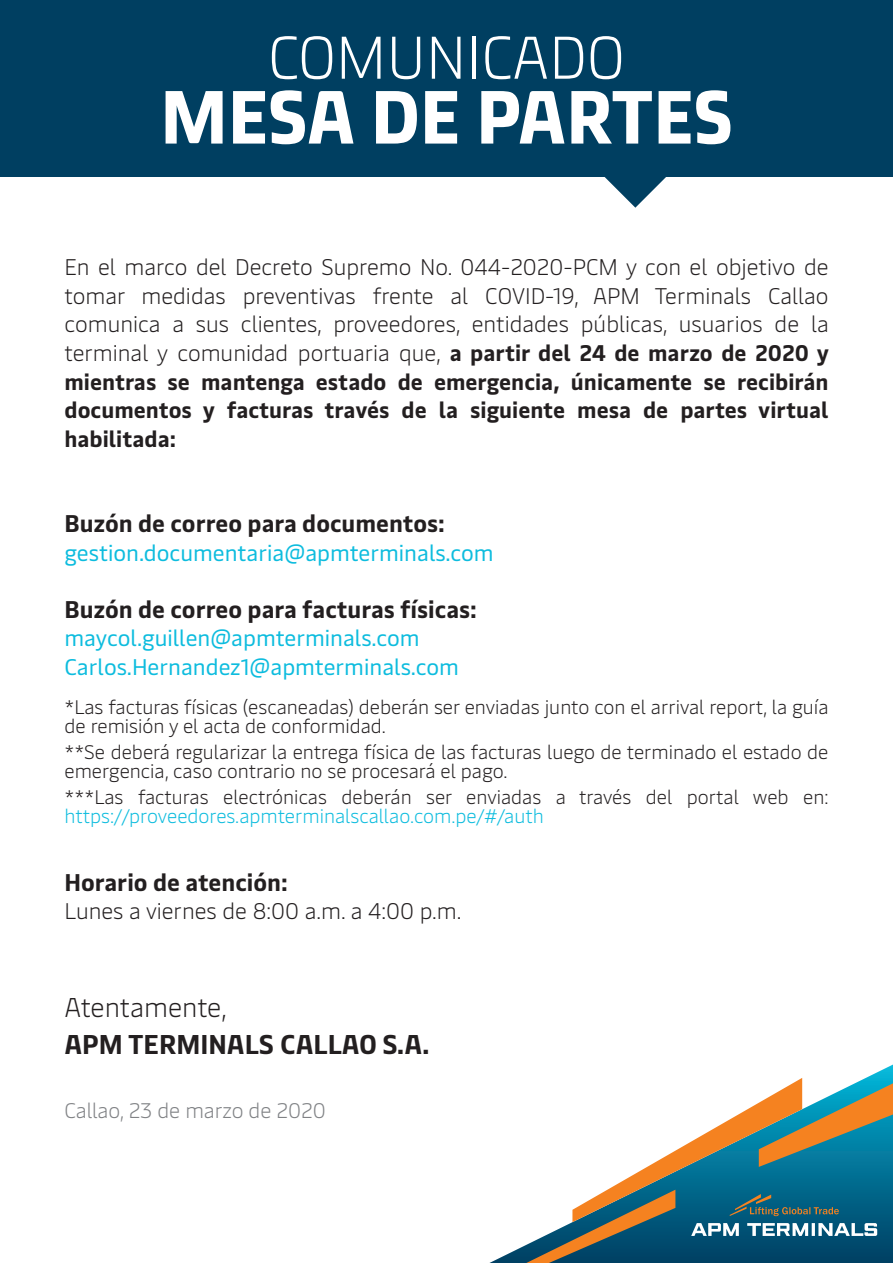
<style>
.page{position:relative;width:893px;height:1263px;background:#fff}
.page>*{position:absolute;margin:0;border:0;box-sizing:border-box;transform-origin:0 0}
.t1{font:700 75px "Maersk Headline";color:#fff}
.t2{font:300 60px "Maersk Headline";color:#fff}
.t3{font:700 27px "Maersk Text";color:#231f20}
.t4{font:300 27px "Maersk Text";color:#231f20}
.t5{font:700 24px "Maersk Text";color:#231f20}
.t6{font:300 22.5px/28.5px "Maersk Text";color:#231f20;text-align:justify}
.t7{font:22.5px/28.5px "Maersk Text";color:#0dbcde}
.t8{font:300 21px "Maersk Text";letter-spacing:-.005em;color:#808285}
.t9{font:300 19.5px/19.5px "Maersk Text";color:#231f20}
.t10{font:300 19.5px "Maersk Text";color:#0dbcde}
.s1{font-weight:700}
</style>
<div class="page">
<div style="left:0;top:0;width:893px;height:177px;background:#003f61"></div>
<svg style="left:489px;top:1064px;width:404px;height:199px"></svg>
<svg style="left:526px;top:1078px;width:367px;height:185px"></svg>
<svg style="left:604px;top:177px;width:62px;height:31px"></svg>
<h2 class="t2" style="left:268px;top:11px;width:358px">COMUNICADO</h2>
<h1 class="t1" style="left:160px;top:57px;width:574px">MESA DE PARTES</h1>
<p class="t6" style="left:64px;top:250px;width:766px">En el marco del Decreto Supremo No. 044-2020-PCM y con el objetivo de tomar medidas preventivas frente al COVID-19, APM Terminals Callao comunica a sus clientes, proveedores, entidades públicas, usuarios de la terminal y comunidad portuaria que, <span class="s1">a partir del 24 de marzo de 2020 y mientras se mantenga estado de emergencia, únicamente se recibirán documentos y facturas través de la siguiente mesa de partes virtual habilitada:</span></p>
<p class="t5" style="left:64px;top:503px;width:382px">Buzón de correo para documentos:</p>
<p class="t7" style="left:64px;top:535px;width:431px">gestion.documentaria@apmterminals.com</p>
<p class="t5" style="left:64px;top:589px;width:414px">Buzón de correo para facturas físicas:</p>
<p class="t7" style="left:64px;top:621px;width:396px">maycol.guillen@apmterminals.com<br>Carlos.Hernandez1@apmterminals.com</p>
<p class="t9" style="left:64px;top:694px;width:766px">*Las facturas físicas (escaneadas) deberán ser enviadas junto con el arrival report, la guía de remisión y el acta de conformidad.</p>
<p class="t9" style="left:64px;top:739px;width:765px">**Se deberá regularizar la entrega física de las facturas luego de terminado el estado de emergencia, caso contrario no se procesará el pago.</p>
<p class="t9" style="left:64px;top:784px;width:765px">***Las facturas electrónicas deberán ser enviadas a través del portal web en:</p>
<p class="t10" style="left:64px;top:800px;width:481px">https://proveedores.apmterminalscallao.com.pe/#/auth</p>
<p class="t5" style="left:64px;top:862px;width:225px">Horario de atención:</p>
<p class="t6" style="left:64px;top:894px;width:399px">Lunes a viernes de 8:00 a.m. a 4:00 p.m.</p>
<p class="t4" style="left:64px;top:984px;width:164px">Atentamente,</p>
<p class="t3" style="left:64px;top:1022px;width:367px">APM TERMINALS CALLAO S.A.</p>
<p class="t8" style="left:64px;top:1092px;width:263px">Callao, 23 de marzo de 2020</p>
</div>
